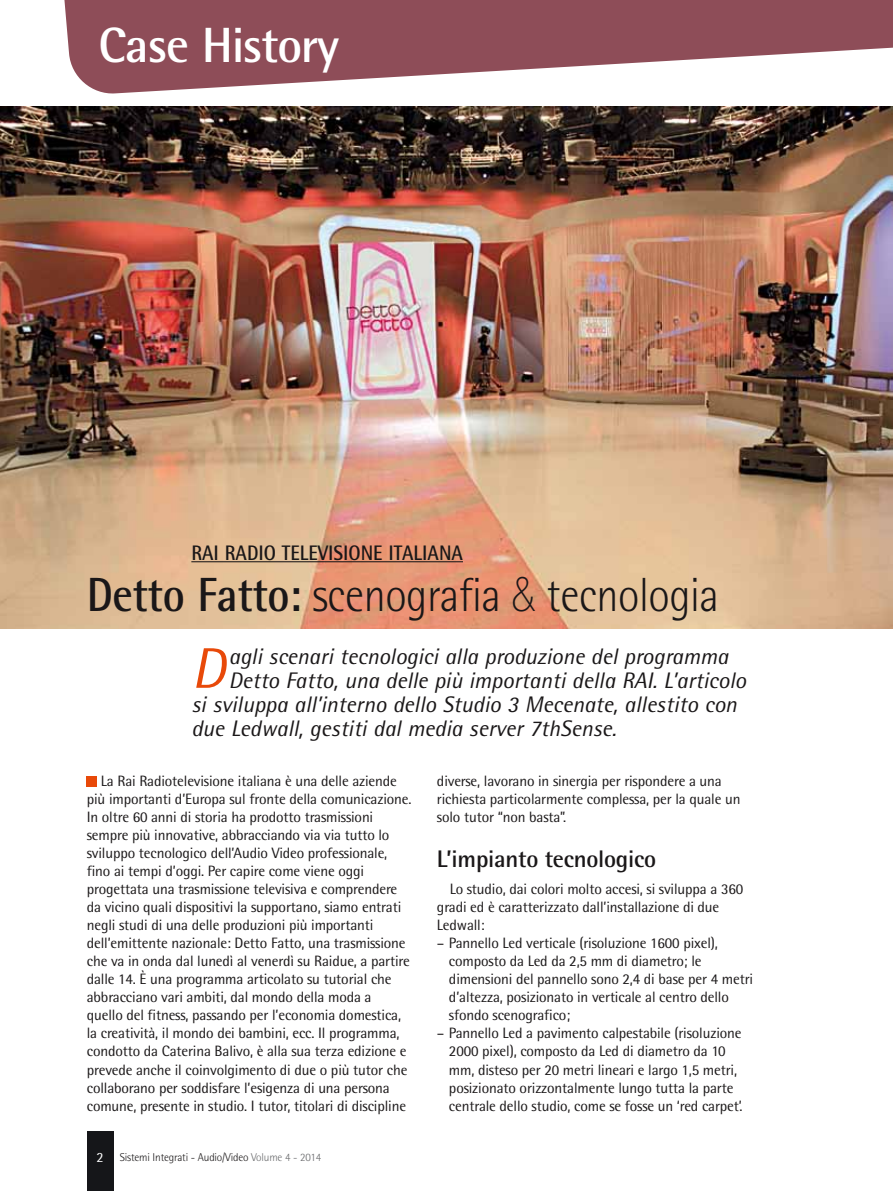
<style>
.page{position:relative;width:893px;height:1191px;background:#fff}
.page>*{position:absolute;margin:0;border:0;box-sizing:border-box;transform-origin:0 0}
.t1{font:italic 57.3px "Rotis Semi Sans";color:#e84909}
.t2{font:700 49.5px "Rotis Semi Sans";letter-spacing:-.025em;color:#fff}
.t3{font:300 48px "Rotis Semi Sans";letter-spacing:-.01em;color:#1a1718;scale:.92 1}
.t4{font:700 24px "Rotis Semi Sans";letter-spacing:-.01em;color:#1a1718}
.t5{font:italic 22.5px "Rotis Semi Sans";color:#1a1718}
.t6{font:700 21px "Rotis Semi Sans";color:#1a1718;scale:.92 1}
.t7{font:15px/18px "Rotis Semi Sans";letter-spacing:-.01em;color:#1a1718}
.t8{font:300 11.25px "Rotis Semi Sans";letter-spacing:-.015em;color:#1a1718}
.s1{font-weight:700}
.s2{font-family:"Helvetica Neue LT Std";font-weight:100;font-stretch:condensed}
.s3{font-weight:400;font-size:14.1px;color:#fff}
.s4{color:#696a6c}
</style>
<div class="page">
<svg style="left:64px;top:0;width:828px;height:94px;fill:#8e4d58"></svg>
<div style="left:87px;top:1131px;width:26px;height:60px;background:#151619"></div>
<svg style="left:892px;top:0;width:1px;height:48px"></svg>
<img style="left:0;top:106px;width:893px;height:522px">
<hr style="left:191px;top:561px;width:272px;height:1px;background:#1a1718">
<div style="left:87px;top:776px;width:10px;height:10px;background:#e84909"></div>
<h2 class="t2" style="left:98px;top:15px;width:242px">Case History</h2>
<h3 class="t6" style="left:191px;top:539px;width:297px">RAI RADIO TELEVISIONE ITALIANA</h3>
<h3 class="t3" style="left:87px;top:567px;width:689px"><span class="s1">Detto Fatto:</span> scenografia <span class="s2">&amp;</span> tecnologia</h3>
<h1 class="t1" style="left:191px;top:633px;width:35px">D</h1>
<h3 class="t5" style="left:229px;top:642px;width:501px">agli scenari tecnologici alla produzione del programma</h3>
<h3 class="t5" style="left:229px;top:666px;width:519px">Detto Fatto, una delle più importanti della RAI. L’articolo</h3>
<h3 class="t5" style="left:191px;top:690px;width:547px">si sviluppa all’interno dello Studio 3 Mecenate, allestito con</h3>
<h3 class="t5" style="left:191px;top:714px;width:427px">due Ledwall, gestiti dal media server 7thSense.</h3>
<p class="t7" style="left:87px;top:772px;width:326px;text-indent:14px">La Rai Radiotelevisione italiana è una delle aziende più importanti d’Europa sul fronte della comunicazione.<br>In oltre 60 anni di storia ha prodotto trasmissioni sempre più innovative, abbracciando via via tutto lo sviluppo tecnologico dell’Audio Video professionale, fino ai tempi d’oggi. Per capire come viene oggi progettata una trasmissione televisiva e comprendere da vicino quali dispositivi la supportano, siamo entrati negli studi di una delle produzioni più importanti dell’emittente nazionale: Detto Fatto, una trasmissione che va in onda dal lunedì al venerdì su Raidue, a partire dalle 14. È una programma articolato su tutorial che abbracciano vari ambiti, dal mondo della moda a<br>quello del fitness, passando per l’economia domestica, la creatività, il mondo dei bambini, ecc. Il programma, condotto da Caterina Balivo, è alla sua terza edizione e prevede anche il coinvolgimento di due o più tutor che collaborano per soddisfare l’esigenza di una persona comune, presente in studio. I tutor, titolari di discipline</p>
<p class="t7" style="left:437px;top:772px;width:305px">diverse, lavorano in sinergia per rispondere a una richiesta particolarmente complessa, per la quale un solo tutor “non basta”.</p>
<h3 class="t4" style="left:437px;top:844px;width:221px">L’impianto tecnologico</h3>
<p class="t7" style="left:437px;top:880px;width:308px;text-indent:13px">Lo studio, dai colori molto accesi, si sviluppa a 360 gradi ed è caratterizzato dall’installazione di due<br>Ledwall:</p>
<p class="t7" style="left:449px;top:934px;width:306px;text-indent:-12px">– Pannello Led verticale (risoluzione 1600 pixel), composto da Led da 2,5 mm di diametro; le dimensioni del pannello sono 2,4 di base per 4 metri d’altezza, posizionato in verticale al centro dello sfondo scenografico;</p>
<p class="t7" style="left:449px;top:1024px;width:295px;text-indent:-12px">– Pannello Led a pavimento calpestabile (risoluzione 2000 pixel), composto da Led di diametro da 10 mm, disteso per 20 metri lineari e largo 1,5 metri, posizionato orizzontalmente lungo tutta la parte centrale dello studio, come se fosse un ‘red carpet’.</p>
<p class="t8" style="left:96px;top:1150px;width:226px"><span class="s3">2</span> Sistemi Integrati - Audio/Video <span class="s4">Volume 4 - 2014</span></p>
</div>
